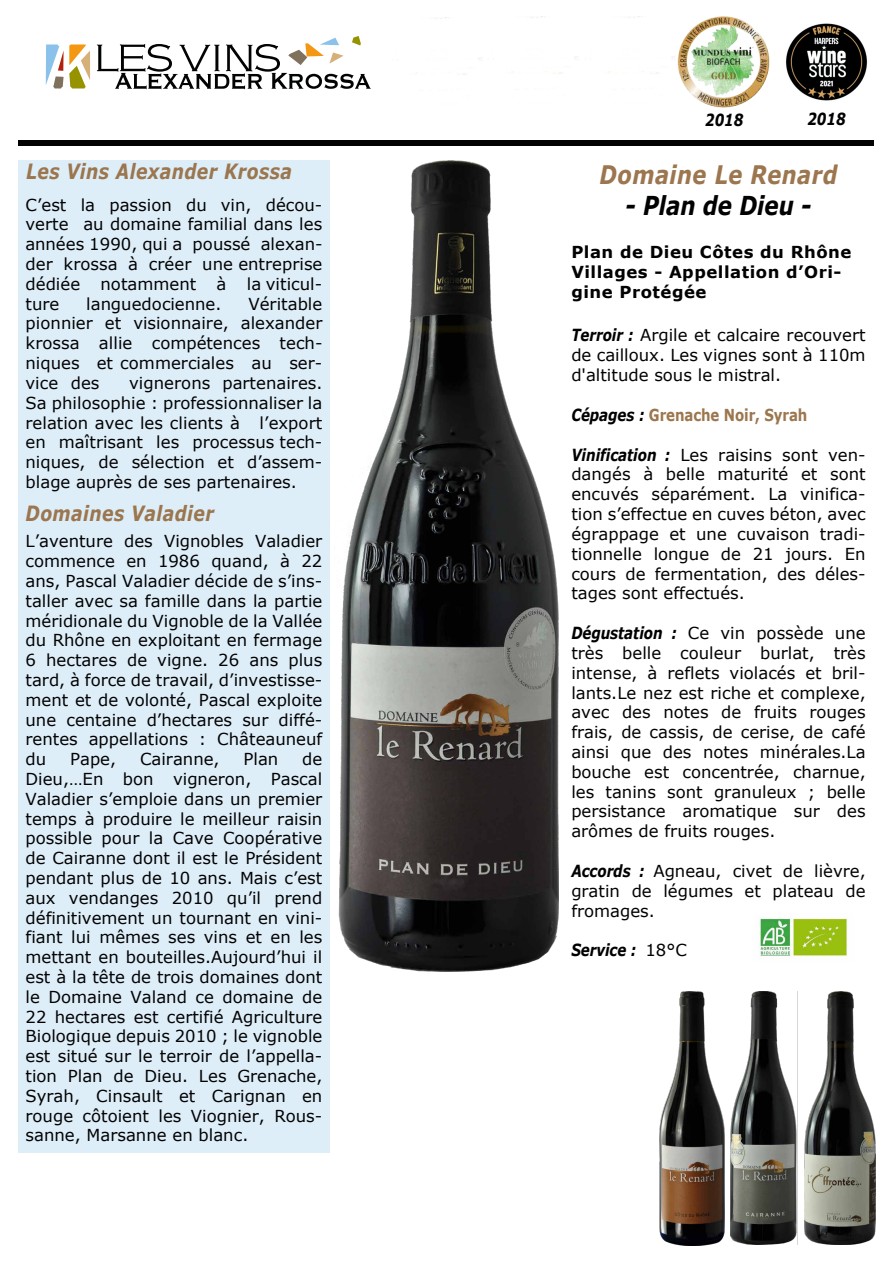
<style>
.page{position:relative;width:893px;height:1263px;background:#fff}
.page>*{position:absolute;margin:0;border:0;box-sizing:border-box;transform-origin:0 0}
.t1{font:italic 700 26.1px "Verdana";color:#020202;scale:.82 1}
.t2{font:italic 700 25.5px "Verdana";letter-spacing:.025em;color:#9b764e;scale:.82 1}
.t3{font:italic 700 21px "Verdana";letter-spacing:.025em;color:#9b764e;scale:.82 1}
.t4{font:italic 700 16.65px "Verdana";letter-spacing:-.005em;color:#000;scale:.81 1}
.t5{font:italic 700 16.65px "Verdana";letter-spacing:-.005em;color:#020202;scale:.81 1}
.t6{font:16.5px/19.8px "Verdana";color:#020202;text-align:justify}
.t7{font:700 16.5px/19.8px "Verdana";letter-spacing:.03em;color:#020202}
.t8{font:700 16.5px "Verdana";letter-spacing:-.005em;color:#9b764e;scale:.81 1}
.s1{font-weight:700;font-style:italic;font-size:16.65px;color:#000}
.s2{font-style:italic;font-size:16.65px;color:#000}
.s3{font-weight:400;font-style:normal;font-size:16.5px;color:#020202}
</style>
<div class="page">
<div style="left:18px;top:160px;width:312px;height:992px;background:#deeef9"></div>
<img style="left:338px;top:160px;width:221px;height:811px">
<svg style="left:46px;top:44px;width:44px;height:44px"></svg>
<svg style="left:97px;top:36px;width:274px;height:53px"></svg>
<div style="left:18px;top:140px;width:855px;height:5px;background:#020202"></div>
<img style="left:786px;top:23px;width:82px;height:78px">
<img style="left:678px;top:17px;width:91px;height:90px">
<img style="left:730px;top:992px;width:68px;height:252px">
<img style="left:804px;top:992px;width:72px;height:253px">
<img style="left:659px;top:992px;width:66px;height:253px">
<img style="left:759px;top:918px;width:89px;height:39px">
<p class="t3" style="left:26px;top:156px;width:326px">Les Vins Alexander Krossa</p>
<p class="t6" style="left:26px;top:195px;width:298px">C’est la passion du vin, décou&shy;verte au domaine familial dans les années 1990, qui a poussé alexan&shy;der krossa à créer une entreprise dédiée notamment à la viticul&shy;ture</p>
<p class="t6" style="left:26px;top:294px;width:298px;text-indent:223px">Véritable pionnier et visionnaire, alexander krossa allie compétences tech&shy;niques et commerciales au ser&shy;vice des</p>
<p class="t6" style="left:86px;top:294px;width:137px">languedocienne.</p>
<p class="t6" style="left:26px;top:373px;width:298px;text-indent:104px">vignerons partenaires.<br>Sa philosophie : professionnaliser la relation avec les clients à l’export en maîtrisant les processus tech&shy;niques, de sélection et d’assem&shy;blage auprès de ses partenaires.</p>
<p class="t3" style="left:26px;top:499px;width:231px">Domaines Valadier</p>
<p class="t6" style="left:26px;top:531px;width:298px">L’aventure des Vignobles Valadier commence en 1986 quand, à 22 ans, Pascal Valadier décide de s’ins&shy;taller avec sa famille dans la partie méridionale du Vignoble de la Vallée du Rhône en exploitant en fermage 6 hectares de vigne. 26 ans plus tard, à force de travail, d’investisse&shy;ment et de volonté, Pascal exploite une centaine d’hectares sur diffé&shy;rentes appellations : Châteauneuf du</p>
<p class="t6" style="left:26px;top:749px;width:298px;text-indent:277px">de Dieu,…En bon vigneron, Pascal Valadier s’emploie dans un premier temps à produire le meilleur raisin possible pour la Cave Coopérative de Cairanne dont il est le Président pendant plus de 10 ans. Mais c’est aux vendanges 2010 qu’il prend définitivement un tournant en vini&shy;fiant lui mêmes ses vins et en les mettant en bouteilles.Aujourd’hui il est à la tête de trois domaines dont le Domaine Valand ce domaine de 22 hectares est certifié Agriculture Biologique depuis 2010 ; le vignoble est situé sur le terroir de l’appella&shy;tion Plan de Dieu. Les Grenache, Syrah, Cinsault et Carignan en rouge côtoient les Viognier, Rous&shy;sanne, Marsanne en blanc.</p>
<p class="t6" style="left:70px;top:749px;width:47px">Pape,</p>
<p class="t6" style="left:140px;top:749px;width:81px">Cairanne,</p>
<p class="t6" style="left:244px;top:749px;width:36px">Plan</p>
<p class="t5" style="left:705px;top:108px;width:49px">2018</p>
<p class="t5" style="left:807px;top:107px;width:49px">2018</p>
<h2 class="t2" style="left:600px;top:156px;width:291px">Domaine Le Renard</h2>
<h1 class="t1" style="left:625px;top:187px;width:229px">- Plan de Dieu -</h1>
<p class="t7" style="left:571px;top:242px;width:282px">Plan de Dieu Côtes du Rhône<br>Villages - Appellation d’Ori&shy;gine Protégée</p>
<p class="t6" style="left:571px;top:325px;width:296px"><span class="s1">Terroir :</span> Argile et calcaire recouvert de cailloux. Les vignes sont à 110m d'altitude sous le mistral.</p>
<p class="t8" style="left:571px;top:403px;width:293px"><span class="s2">Cépages :</span> Grenache Noir, Syrah</p>
<p class="t6" style="left:571px;top:445px;width:296px"><span class="s1">Vinification :</span> Les raisins sont ven&shy;dangés à belle maturité et sont encuvés séparément. La vinifica&shy;tion s’effectue en cuves béton, avec égrappage et une cuvaison tradi&shy;tionnelle longue de 21 jours. En cours de fermentation, des déles&shy;tages sont effectués.</p>
<p class="t6" style="left:571px;top:623px;width:296px"><span class="s1">Dégustation :</span> Ce vin possède une très belle couleur burlat, très intense, à reflets violacés et bril&shy;lants.Le nez est riche et complexe, avec des notes de fruits rouges frais, de cassis, de cerise, de café ainsi que des notes minérales.La bouche est concentrée, charnue, les tanins sont granuleux ; belle persistance aromatique sur des arômes de fruits rouges.</p>
<p class="t6" style="left:571px;top:861px;width:296px"><span class="s1">Accords :</span> Agneau, civet de lièvre, gratin de légumes et plateau de fromages.</p>
<p class="t4" style="left:571px;top:938px;width:144px">Service : <span class="s3">18°C</span></p>
</div>
